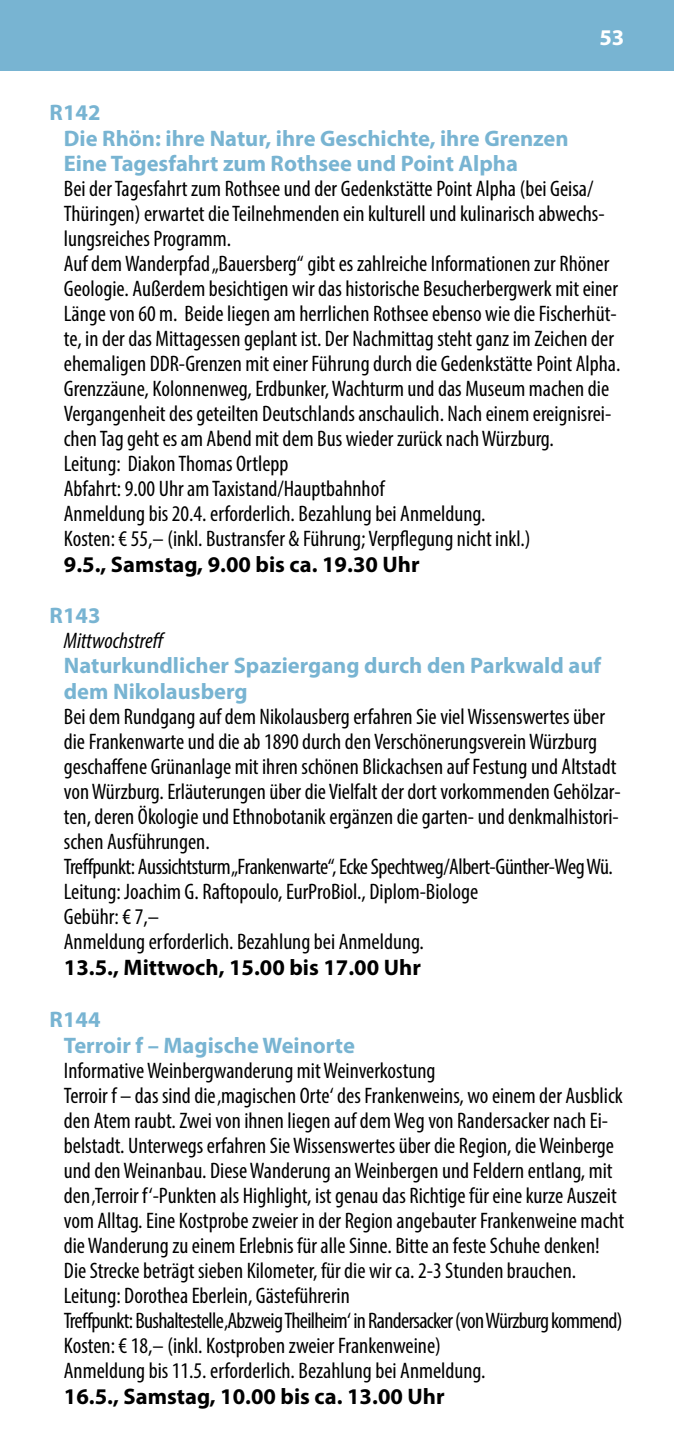
<style>
.page{position:relative;width:674px;height:1453px;background:#fff}
.page>*{position:absolute;margin:0;border:0;box-sizing:border-box;transform-origin:0 0}
.t1{font:condensed 22.5px/25px "Myriad Pro";color:#000}
.t2{font:700 22.5px/26px "Myriad Pro";color:#78b4d2}
.t3{font:700 22.5px "Myriad Pro";color:#000}
.t4{font:italic condensed 22.5px "Myriad Pro";color:#000}
.t5{font:700 22.5px "Myriad Pro";color:#fff}
</style>
<div class="page">
<div style="left:0;top:0;width:673px;height:71px;background:#78b4d2"></div>
<p class="t5" style="left:599px;top:23px;width:26px">53</p>
<p class="t2" style="left:64px;top:98px;width:506px;text-indent:-14px">R142<br>Die Rhön: ihre Natur, ihre Geschichte, ihre Grenzen<br>Eine Tagesfahrt zum Rothsee und Point Alpha</p>
<p class="t1" style="left:64px;top:176px;width:558px">Bei der Tagesfahrt zum Rothsee und der Gedenkstätte Point Alpha (bei Geisa/ Thüringen) erwartet die Teilnehmenden ein kulturell und kulinarisch abwechs&shy;lungsreiches Programm.<br>Auf dem Wanderpfad „Bauersberg“ gibt es zahlreiche Informationen zur Rhöner Geologie. Außerdem besichtigen wir das historische Besucherbergwerk mit einer Länge von 60 m. Beide liegen am herrlichen Rothsee ebenso wie die Fischerhüt&shy;te, in der das Mittagessen geplant ist. Der Nachmittag steht ganz im Zeichen der ehemaligen DDR-Grenzen mit einer Führung durch die Gedenkstätte Point Alpha.<br>Grenzzäune, Kolonnenweg, Erdbunker, Wachturm und das Museum machen die Vergangenheit des geteilten Deutschlands anschaulich. Nach einem ereignisrei&shy;chen Tag geht es am Abend mit dem Bus wieder zurück nach Würzburg.<br>Leitung: Diakon Thomas Ortlepp<br>Abfahrt: 9.00 Uhr am Taxistand/Hauptbahnhof<br>Anmeldung bis 20.4. erforderlich. Bezahlung bei Anmeldung.<br>Kosten: € 55,– (inkl. Bustransfer &amp; Führung; Verpflegung nicht inkl.)</p>
<p class="t3" style="left:64px;top:550px;width:357px">9.5., Samstag, 9.00 bis ca. 19.30 Uhr</p>
<p class="t2" style="left:50px;top:602px;width:52px">R143</p>
<p class="t4" style="left:64px;top:626px;width:103px">Mittwochstreff</p>
<p class="t2" style="left:64px;top:652px;width:538px">Naturkundlicher Spaziergang durch den Parkwald auf dem Nikolausberg</p>
<p class="t1" style="left:64px;top:704px;width:558px">Bei dem Rundgang auf dem Nikolausberg erfahren Sie viel Wissenswertes über die Frankenwarte und die ab 1890 durch den Verschönerungsverein Würzburg geschaffene Grünanlage mit ihren schönen Blickachsen auf Festung und Altstadt von Würzburg. Erläuterungen über die Vielfalt der dort vorkommenden Gehölzar&shy;ten, deren Ökologie und Ethnobotanik ergänzen die garten- und denkmalhistori&shy;schen Ausführungen.<br>Treffpunkt: Aussichtsturm „Frankenwarte“, Ecke Spechtweg/Albert-Günther-Weg Wü.<br>Leitung: Joachim G. Raftopoulo, EurProBiol., Diplom-Biologe<br>Gebühr: € 7,–<br>Anmeldung erforderlich. Bezahlung bei Anmeldung.</p>
<p class="t3" style="left:64px;top:953px;width:358px">13.5., Mittwoch, 15.00 bis 17.00 Uhr</p>
<p class="t2" style="left:64px;top:1005px;width:292px;text-indent:-14px">R144<br>Terroir f – Magische Weinorte</p>
<p class="t1" style="left:64px;top:1057px;width:561px">Informative Weinbergwanderung mit Weinverkostung<br>Terroir f – das sind die ‚magischen Orte‘ des Frankenweins, wo einem der Ausblick den Atem raubt. Zwei von ihnen liegen auf dem Weg von Randersacker nach Ei&shy;belstadt. Unterwegs erfahren Sie Wissenswertes über die Region, die Weinberge und den Weinanbau. Diese Wanderung an Weinbergen und Feldern entlang, mit den ‚Terroir f‘-Punkten als Highlight, ist genau das Richtige für eine kurze Auszeit vom Alltag. Eine Kostprobe zweier in der Region angebauter Frankenweine macht die Wanderung zu einem Erlebnis für alle Sinne. Bitte an feste Schuhe denken!<br>Die Strecke beträgt sieben Kilometer, für die wir ca. 2-3 Stunden brauchen.<br>Leitung: Dorothea Eberlein, Gästeführerin<br>Treffpunkt: Bushaltestelle ‚Abzweig Theilheim‘ in Randersacker (von Würzburg kommend)<br>Kosten: € 18,– (inkl. Kostproben zweier Frankenweine)<br>Anmeldung bis 11.5. erforderlich. Bezahlung bei Anmeldung.</p>
<p class="t3" style="left:64px;top:1381px;width:382px">16.5., Samstag, 10.00 bis ca. 13.00 Uhr</p>
</div>
